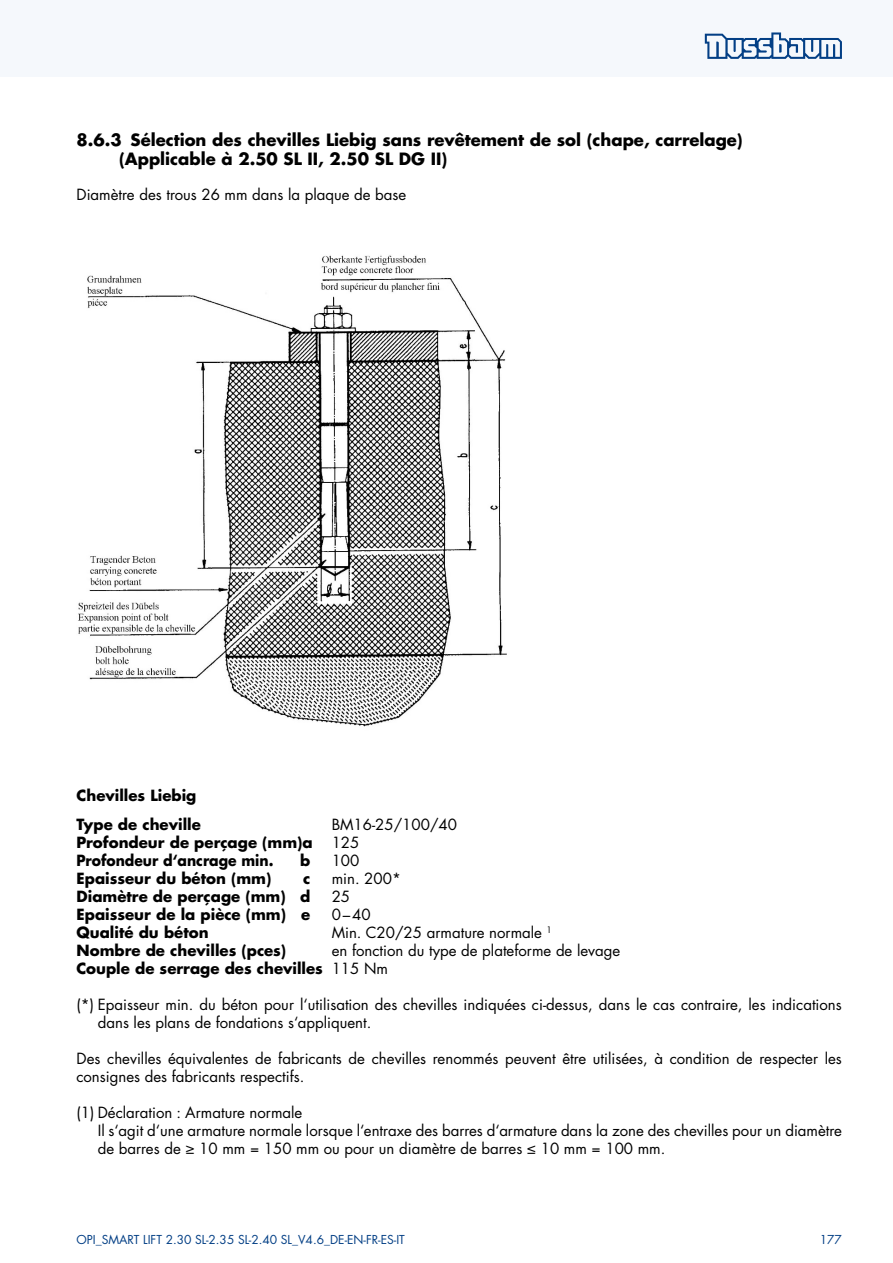
<style>
.page{position:relative;width:893px;height:1263px;background:#fff}
.page>*{position:absolute;margin:0;border:0;box-sizing:border-box;transform-origin:0 0}
.t1{font:700 16.5px/19.8px "Futura LT Pro";color:#000}
.t2{font:15px/18px "Futura LT Pro";color:#000}
.t3{font:700 15px/28.5px "Futura LT Pro";color:#000}
.t4{font:700 15px "Futura LT Pro";color:#000;scale:.93 1}
.t5{font:12px "Futura LT Pro";color:#033f85}
.s1{font-weight:700}
</style>
<div class="page">
<div style="left:0;top:0;width:893px;height:77px;background:#f5f8fc"></div>
<svg style="left:705px;top:32px;width:137px;height:27px"></svg>
<img style="left:78px;top:255px;width:429px;height:472px">
<p class="t1" style="left:119px;top:129px;width:625px;text-indent:-43px">8.6.3 Sélection des chevilles Liebig sans revêtement de sol (chape, carrelage) (Applicable à 2.50 SL II, 2.50 SL DG II)</p>
<p class="t2" style="left:77px;top:185px;width:331px">Diamètre des trous 26 mm dans la plaque de base</p>
<p class="t3" style="left:77px;top:781px;width:126px">Chevilles Liebig<br>Type de cheville</p>
<p class="t2" style="left:332px;top:815px;width:127px">BM16-25/100/40</p>
<p class="t3" style="left:77px;top:827px;width:238px">Profondeur de perçage (mm)a</p>
<p class="t2" style="left:332px;top:833px;width:29px">125</p>
<p class="t4" style="left:77px;top:848px;width:213px">Profondeur d‘ancrage min.</p>
<p class="t3" style="left:300px;top:845px;width:12px">b</p>
<p class="t2" style="left:332px;top:851px;width:29px">100</p>
<p class="t3" style="left:77px;top:863px;width:196px">Epaisseur du béton (mm)</p>
<p class="t3" style="left:303px;top:863px;width:9px">c</p>
<p class="t2" style="left:332px;top:869px;width:71px">min. 200*</p>
<p class="t3" style="left:77px;top:881px;width:235px">Diamètre de perçage (mm) d</p>
<p class="t2" style="left:332px;top:887px;width:20px">25</p>
<p class="t3" style="left:77px;top:899px;width:235px">Epaisseur de la pièce (mm) e</p>
<p class="t2" style="left:332px;top:905px;width:40px">0–40</p>
<p class="t3" style="left:77px;top:917px;width:134px">Qualité du béton</p>
<p class="t2" style="left:332px;top:923px;width:222px">Min. C20/25 armature normale <sup>1</sup></p>
<p class="t3" style="left:77px;top:935px;width:211px">Nombre de chevilles (pces)</p>
<p class="t2" style="left:77px;top:941px;width:545px;text-indent:255px">en fonction du type de plateforme de levage<br><span class="s1">Couple de serrage des chevilles</span> 115 Nm</p>
<p class="t2" style="left:98px;top:995px;width:746px;text-indent:-21px">(*) Epaisseur min. du béton pour l‘utilisation des chevilles indiquées ci-dessus, dans le cas contraire, les indications dans les plans de fondations s‘appliquent.</p>
<p class="t2" style="left:77px;top:1049px;width:767px">Des chevilles équivalentes de fabricants de chevilles renommés peuvent être utilisées, à condition de respecter les consignes des fabricants respectifs.</p>
<p class="t2" style="left:98px;top:1103px;width:746px;text-indent:-21px">(1) Déclaration : Armature normale<br>Il s‘agit d‘une armature normale lorsque l‘entraxe des barres d‘armature dans la zone des chevilles pour un diamètre de barres de ≥ 10 mm = 150 mm ou pour un diamètre de barres ≤ 10 mm = 100 mm.</p>
<p class="t5" style="left:77px;top:1231px;width:330px">OPI_SMART LIFT 2.30 SL-2.35 SL-2.40 SL_V4.6_DE-EN-FR-ES-IT</p>
<p class="t5" style="left:820px;top:1231px;width:24px">177</p>
</div>
